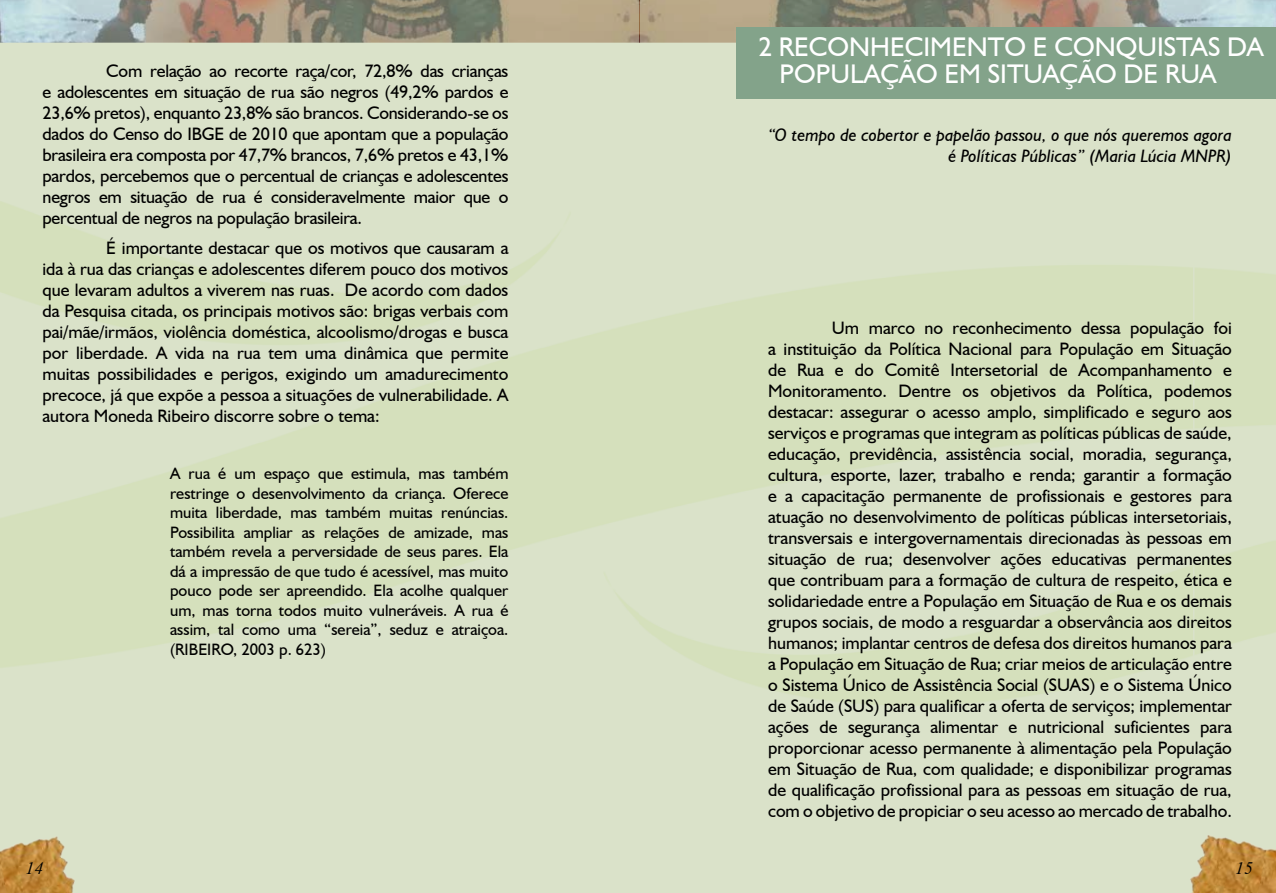
<style>
.page{position:relative;width:1276px;height:893px;background:#fff}
.page>*{position:absolute;margin:0;border:0;box-sizing:border-box;transform-origin:0 0}
.t1{font:27px/27px "Humanist 521 BT";color:#fff}
.t2{font:italic 27px "Angsana New";color:#000}
.t3{font:18px/21px "Humanist 521 BT";color:#000;text-align:justify}
.t4{font:italic 18px/21px "Humanist 521 BT";color:#000;text-align:right}
.t5{font:16.5px/19.5px "Humanist 521 BT";color:#000;text-align:justify}
</style>
<div class="page">
<svg style="left:1193px;top:99px;width:83px;height:732px;background:#d8e1c4"></svg>
<svg style="left:640px;top:0;width:636px;height:43px;background:#a19c8a"></svg>
<svg style="left:0;top:0;width:639px;height:43px;background:#a09b8b"></svg>
<img style="left:0;top:833px;width:88px;height:60px">
<img style="left:1176px;top:831px;width:100px;height:62px">
<div style="left:737px;top:28px;width:539px;height:71px;background:#83a38a"></div>
<p class="t3" style="left:43px;top:60px;width:467px;text-indent:64px">Com relação ao recorte raça/cor, 72,8% das crianças e adolescentes em situação de rua são negros (49,2% pardos e 23,6% pretos), enquanto 23,8% são brancos. Considerando-se os dados do Censo do IBGE de 2010 que apontam que a população brasileira era composta por 47,7% brancos, 7,6% pretos e 43,1% pardos, percebemos que o percentual de crianças e adolescentes negros em situação de rua é consideravelmente maior que o percentual de negros na população brasileira.</p>
<p class="t3" style="left:43px;top:237px;width:467px;text-indent:64px">É importante destacar que os motivos que causaram a ida à rua das crianças e adolescentes diferem pouco dos motivos que levaram adultos a viverem nas ruas. De acordo com dados da Pesquisa citada, os principais motivos são: brigas verbais com pai/mãe/irmãos, violência doméstica, alcoolismo/drogas e busca por liberdade. A vida na rua tem uma dinâmica que permite muitas possibilidades e perigos, exigindo um amadurecimento precoce, já que expõe a pessoa a situações de vulnerabilidade. A autora Moneda Ribeiro discorre sobre o tema:</p>
<p class="t5" style="left:170px;top:463px;width:340px">A rua é um espaço que estimula, mas também restringe o desenvolvimento da criança. Oferece muita liberdade, mas também muitas renúncias.<br>Possibilita ampliar as relações de amizade, mas também revela a perversidade de seus pares. Ela dá a impressão de que tudo é acessível, mas muito pouco pode ser apreendido. Ela acolhe qualquer um, mas torna todos muito vulneráveis. A rua é assim, tal como uma “sereia”, seduz e atraiçoa. (RIBEIRO, 2003 p. 623)</p>
<h1 class="t1" style="left:779px;top:33px;width:485px;text-indent:-21px">2 RECONHECIMENTO E CONQUISTAS DA<br>POPULAÇÃO EM SITUAÇÃO DE RUA</h1>
<p class="t4" style="left:768px;top:124px;width:465px">“O tempo de cobertor e papelão passou, o que nós queremos agora é Políticas Públicas” (Maria Lúcia MNPR)</p>
<p class="t3" style="left:768px;top:317px;width:465px;text-indent:64px">Um marco no reconhecimento dessa população foi a instituição da Política Nacional para População em Situação de Rua e do Comitê Intersetorial de Acompanhamento e Monitoramento. Dentre os objetivos da Política, podemos destacar: assegurar o acesso amplo, simplificado e seguro aos serviços e programas que integram as políticas públicas de saúde, educação, previdência, assistência social, moradia, segurança, cultura, esporte, lazer, trabalho e renda; garantir a formação e a capacitação permanente de profissionais e gestores para atuação no desenvolvimento de políticas públicas intersetoriais, transversais e intergovernamentais direcionadas às pessoas em situação de rua; desenvolver ações educativas permanentes que contribuam para a formação de cultura de respeito, ética e solidariedade entre a População em Situação de Rua e os demais grupos sociais, de modo a resguardar a observância aos direitos humanos; implantar centros de defesa dos direitos humanos para a População em Situação de Rua; criar meios de articulação entre o Sistema Único de Assistência Social (SUAS) e o Sistema Único de Saúde (SUS) para qualificar a oferta de serviços; implementar ações de segurança alimentar e nutricional suficientes para proporcionar acesso permanente à alimentação pela População em Situação de Rua, com qualidade; e disponibilizar programas de qualificação profissional para as pessoas em situação de rua, com o objetivo de propiciar o seu acesso ao mercado de trabalho.</p>
<h1 class="t2" style="left:26px;top:849px;width:19px">14</h1>
<h1 class="t2" style="left:1235px;top:849px;width:19px">15</h1>
</div>
